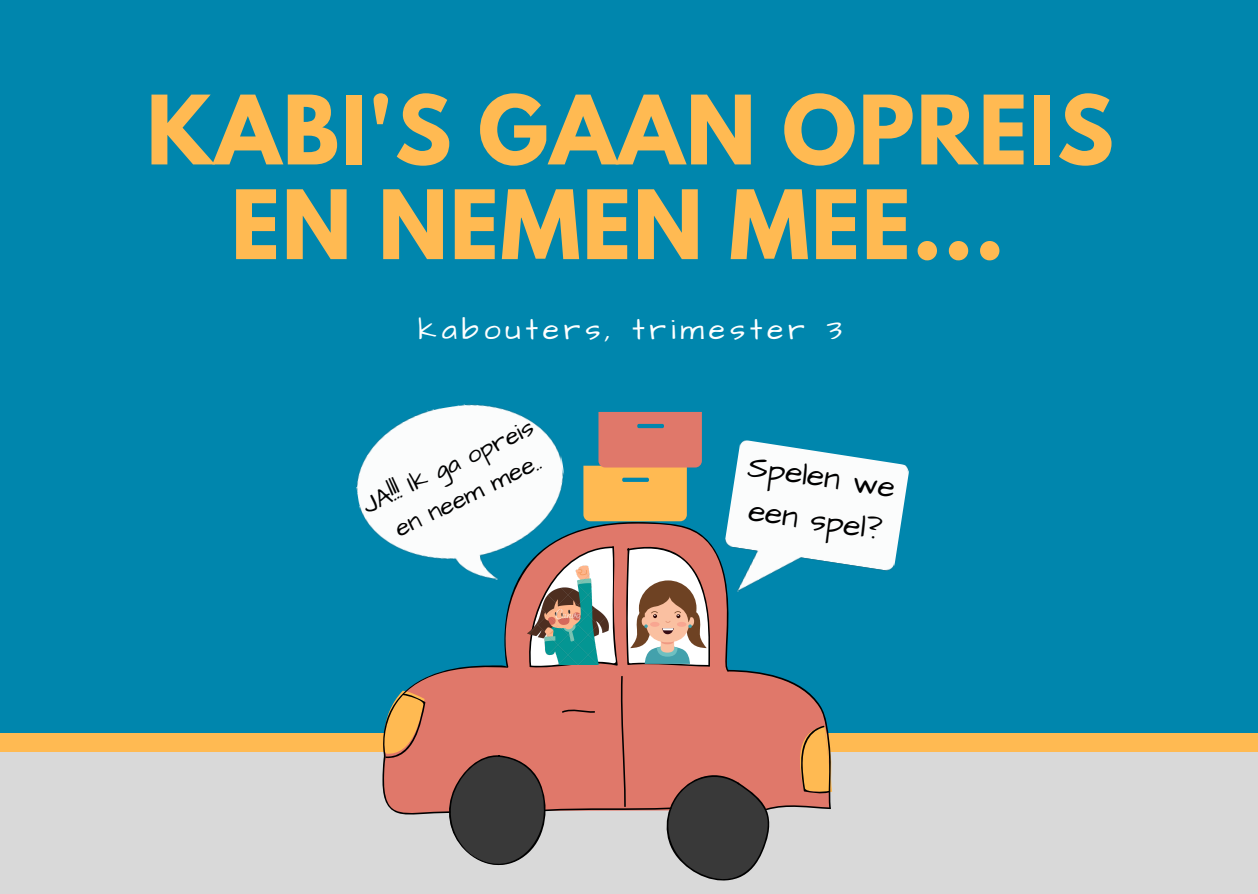
<style>
.page{position:relative;width:1258px;height:894px;background:#fff}
.page>*{position:absolute;margin:0;border:0;box-sizing:border-box;transform-origin:0 0}
.t1{font:700 84.6px/94.5px "League Spartan";letter-spacing:.02em;color:#ffba52;text-align:center}
.t2{font:31.8px "Architects Daughter";color:#000}
.t3{font:30.3px "Architects Daughter";letter-spacing:.16em;color:#fff}
.t4{font:25.2px "Architects Daughter";color:#000}
</style>
<div class="page">
<div style="left:0;top:0;width:1258px;height:893px;background:#0086ad"></div>
<div style="left:0;top:742px;width:1258px;height:151px;background:#d9d9d9"></div>
<div style="left:0;top:733px;width:1258px;height:18px;background:#ffba52"></div>
<svg style="left:583px;top:412px;width:119px;height:109px;background:#cb9569"></svg>
<svg style="left:382px;top:532px;width:450px;height:348px"></svg>
<img style="left:527px;top:565px;width:81px;height:99px">
<img style="left:356px;top:404px;width:223px;height:195px">
<img style="left:717px;top:440px;width:193px;height:174px">
<p class="t1" style="left:146px;top:94px;width:969px">KABI'S GAAN OPREIS<br>EN NEMEN MEE...</p>
<p class="t3" style="left:418px;top:308px;width:425px">kabouters, trimester 3</p>
<p class="t4" style="left:357px;top:491px;width:188px;rotate:-26deg">JA!!! Ik ga opreis</p>
<p class="t4" style="left:389px;top:514px;width:161px;rotate:-26deg">en neem mee..</p>
<p class="t2" style="left:751px;top:445px;width:150px;rotate:8deg">Spelen we</p>
<p class="t2" style="left:752px;top:489px;width:136px;rotate:8deg">een spel?</p>
</div>
